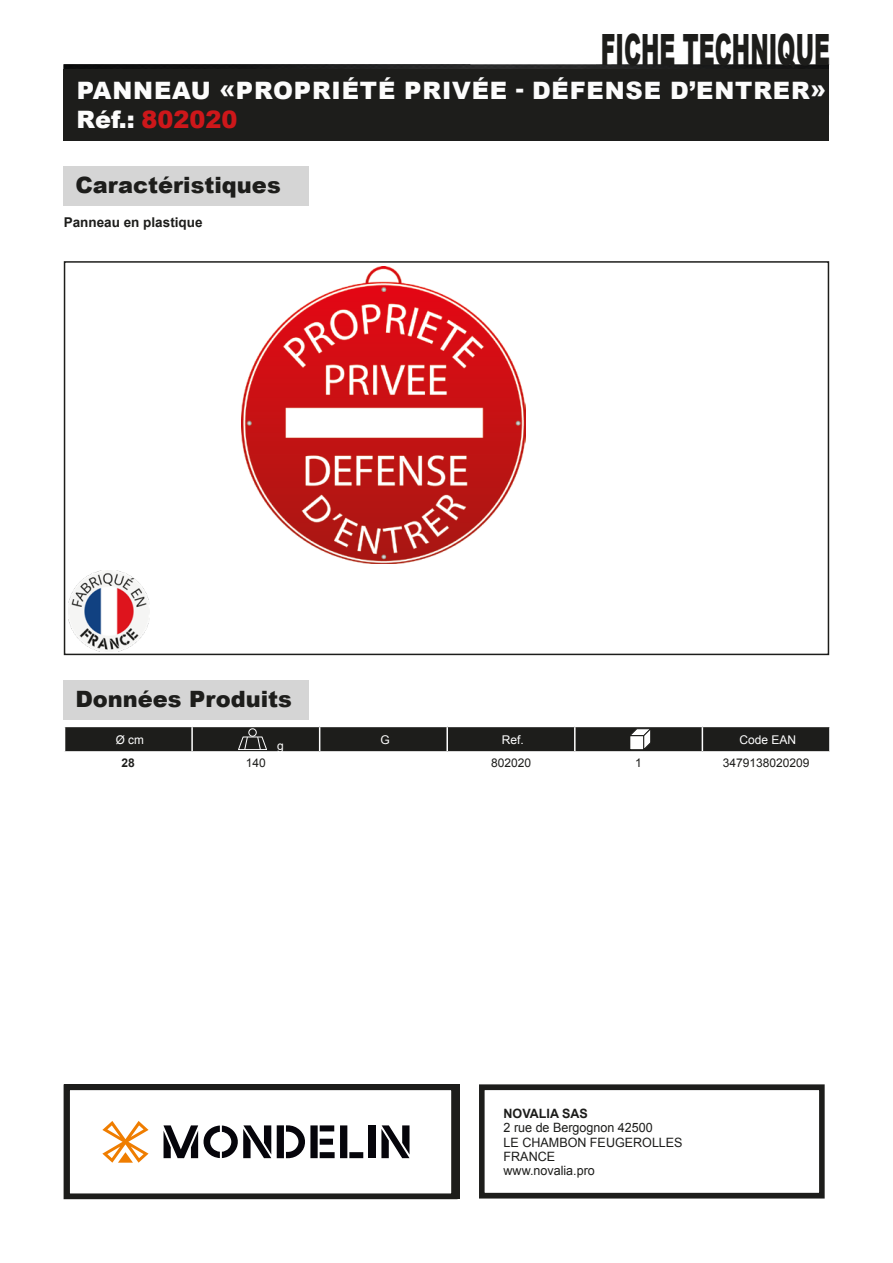
<style>
.page{position:relative;width:893px;height:1263px;background:#fff}
.page>*{position:absolute;margin:0;border:0;box-sizing:border-box;transform-origin:0 0}
.t1{font:900 43.2px "Arial";color:#1d1d1b;scale:.51 1}
.t2{font:900 24px/28.8px "Arial";letter-spacing:.035em;color:#fcfcfc}
.t3{font:900 22.5px "Arial";color:#1d1d1b}
.t4{font:700 13.5px "Arial";color:#1d1d1b}
.t5{font:12.9px/14.2px "Arial";color:#1d1d1b}
.t6{font:700 12.9px "Arial";color:#1d1d1b}
.t7{font:12px "Arial";color:#1d1d1b}
.t8{font:12px "Arial";color:#fff}
.t9{font:700 12px "Arial";color:#1d1d1b}
.s1{color:#cd171a}
</style>
<div class="page">
<img style="left:64px;top:64px;width:765px;height:5px">
<div style="left:64px;top:69px;width:765px;height:72px;background:#1d1d1b"></div>
<div style="left:479px;top:1084px;width:346px;height:114px;border:6px solid #1d1d1b"></div>
<div style="left:64px;top:166px;width:245px;height:40px;background:#d5d5d5"></div>
<div style="left:64px;top:261px;width:765px;height:394px;border:2px solid #1d1d1b"></div>
<div style="left:64px;top:680px;width:245px;height:40px;background:#d5d5d5"></div>
<svg style="left:64px;top:726px;width:766px;height:26px;background:#353534"></svg>
<img style="left:241px;top:266px;width:284px;height:298px">
<img style="left:69px;top:570px;width:81px;height:81px">
<div style="left:64px;top:1084px;width:393px;height:115px;border:6px solid #1d1d1b"></div>
<svg style="left:277px;top:1125px;width:86px;height:33px"></svg>
<div style="left:369px;top:1125px;width:7px;height:33px;background:#06050b"></div>
<svg style="left:381px;top:1125px;width:28px;height:33px"></svg>
<svg style="left:102px;top:1121px;width:47px;height:42px"></svg>
<svg style="left:164px;top:1125px;width:107px;height:33px"></svg>
<h1 class="t1" style="left:601px;top:18px;width:451px">FICHE TECHNIQUE</h1>
<h2 class="t2" style="left:76px;top:75px;width:751px">PANNEAU «PROPRIÉTÉ PRIVÉE - DÉFENSE D’ENTRER»<br>Réf.: <span class="s1">802020</span></h2>
<h3 class="t3" style="left:75px;top:168px;width:207px">Caractéristiques</h3>
<p class="t4" style="left:64px;top:213px;width:140px">Panneau en plastique</p>
<h3 class="t3" style="left:75px;top:683px;width:218px">Données Produits</h3>
<p class="t8" style="left:116px;top:731px;width:30px">Ø cm</p>
<p class="t8" style="left:277px;top:737px;width:8px">g</p>
<p class="t8" style="left:380px;top:731px;width:11px">G</p>
<p class="t8" style="left:502px;top:731px;width:24px">Ref.</p>
<p class="t8" style="left:739px;top:731px;width:58px">Code EAN</p>
<p class="t9" style="left:122px;top:754px;width:15px">28</p>
<p class="t7" style="left:246px;top:754px;width:22px">140</p>
<p class="t7" style="left:491px;top:754px;width:42px">802020</p>
<p class="t7" style="left:635px;top:754px;width:8px">1</p>
<p class="t7" style="left:723px;top:754px;width:88px">3479138020209</p>
<p class="t6" style="left:504px;top:1105px;width:86px">NOVALIA SAS</p>
<p class="t5" style="left:504px;top:1121px;width:181px">2 rue de Bergognon 42500<br>LE CHAMBON FEUGEROLLES<br>FRANCE<br>www.novalia.pro</p>
</div>
